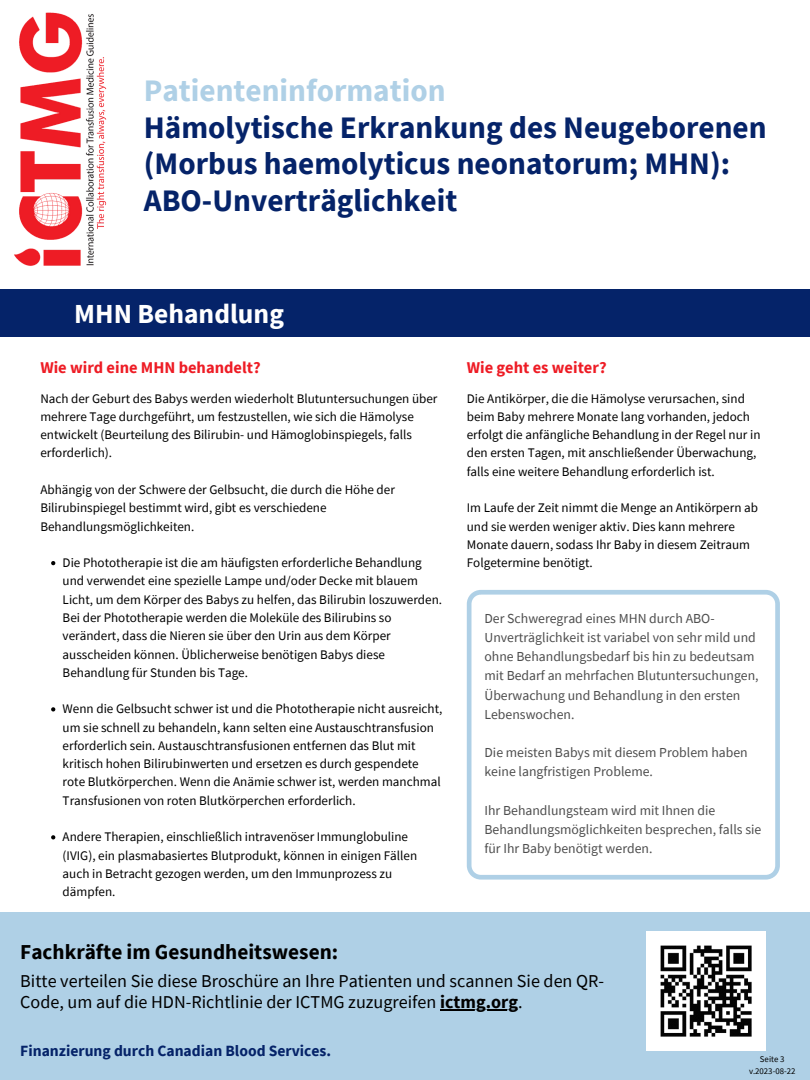
<style>
.page{position:relative;width:810px;height:1080px;background:#fff}
.page>*{position:absolute;margin:0;border:0;box-sizing:border-box;transform-origin:0 0}
.t1{font:700 31.25px/36.6px "Source Sans Pro";color:#052369}
.t2{font:700 31.25px "Source Sans Pro";color:#afd0e6}
.t3{font:700 27.5px "Source Sans Pro";color:#fff}
.t4{font:700 21.25px "Source Sans Pro";color:#000}
.t5{font:18.12px/21.2px "Source Sans Pro";color:#000}
.t6{font:700 16.44px "Source Sans Pro";color:#ee1c25}
.t7{font:700 15.62px "Source Sans Pro";color:#052369}
.t8{font:13.75px/19.2px "Source Sans Pro";color:#4d4d4d}
.t9{font:13.12px/18.2px "Source Sans Pro";color:#000}
.t10{font:8.75px "Source Sans Pro";color:#000}
.s1{font-weight:700}
</style>
<div class="page">
<div style="left:0;top:290px;width:810px;height:47px;background:#052369"></div>
<div style="left:0;top:913px;width:810px;height:167px;background:#afd0e6"></div>
<svg style="left:467px;top:590px;width:313px;height:290px"></svg>
<img style="left:647px;top:932px;width:119px;height:119px">
<img style="left:14px;top:12px;width:93px;height:254px">
<svg style="left:51px;top:561px;width:4px;height:4px"></svg>
<svg style="left:51px;top:707px;width:4px;height:4px"></svg>
<svg style="left:51px;top:835px;width:4px;height:4px"></svg>
<hr style="left:440px;top:1010px;width:78px;height:1px;background:#000">
<p class="t2" style="left:144px;top:70px;width:303px">Patienteninformation</p>
<p class="t1" style="left:144px;top:108px;width:624px">Hämolytische Erkrankung des Neugeborenen (Morbus haemolyticus neonatorum; MHN):</p>
<p class="t1" style="left:144px;top:182px;width:315px">ABO-Unverträglichkeit</p>
<p class="t3" style="left:74px;top:295px;width:211px">MHN Behandlung</p>
<p class="t6" style="left:40px;top:357px;width:222px">Wie wird eine MHN behandelt?</p>
<p class="t9" style="left:40px;top:389px;width:399px">Nach der Geburt des Babys werden wiederholt Blutuntersuchungen über mehrere Tage durchgeführt, um festzustellen, wie sich die Hämolyse entwickelt (Beurteilung des Bilirubin- und Hämoglobinspiegels, falls erforderlich).</p>
<p class="t9" style="left:40px;top:480px;width:356px">Abhängig von der Schwere der Gelbsucht, die durch die Höhe der<br>Bilirubinspiegel bestimmt wird, gibt es verschiedene<br>Behandlungsmöglichkeiten.</p>
<p class="t9" style="left:63px;top:553px;width:381px">Die Phototherapie ist die am häufigsten erforderliche Behandlung und verwendet eine spezielle Lampe und/oder Decke mit blauem Licht, um dem Körper des Babys zu helfen, das Bilirubin loszuwerden.<br>Bei der Phototherapie werden die Moleküle des Bilirubins so verändert, dass die Nieren sie über den Urin aus dem Körper ausscheiden können. Üblicherweise benötigen Babys diese Behandlung für Stunden bis Tage.</p>
<p class="t9" style="left:63px;top:700px;width:381px">Wenn die Gelbsucht schwer ist und die Phototherapie nicht ausreicht, um sie schnell zu behandeln, kann selten eine Austauschtransfusion erforderlich sein. Austauschtransfusionen entfernen das Blut mit kritisch hohen Bilirubinwerten und ersetzen es durch gespendete rote Blutkörperchen. Wenn die Anämie schwer ist, werden manchmal Transfusionen von roten Blutkörperchen erforderlich.</p>
<p class="t9" style="left:63px;top:828px;width:356px">Andere Therapien, einschließlich intravenöser Immunglobuline (IVIG), ein plasmabasiertes Blutprodukt, können in einigen Fällen auch in Betracht gezogen werden, um den Immunprozess zu dämpfen.</p>
<p class="t6" style="left:467px;top:357px;width:141px">Wie geht es weiter?</p>
<p class="t9" style="left:467px;top:389px;width:295px">Die Antikörper, die die Hämolyse verursachen, sind beim Baby mehrere Monate lang vorhanden, jedoch erfolgt die anfängliche Behandlung in der Regel nur in den ersten Tagen, mit anschließender Überwachung, falls eine weitere Behandlung erforderlich ist.</p>
<p class="t9" style="left:467px;top:498px;width:293px">Im Laufe der Zeit nimmt die Menge an Antikörpern ab und sie werden weniger aktiv. Dies kann mehrere Monate dauern, sodass Ihr Baby in diesem Zeitraum Folgetermine benötigt.</p>
<p class="t8" style="left:484px;top:608px;width:276px">Der Schweregrad eines MHN durch ABO-Unverträglichkeit ist variabel von sehr mild und ohne Behandlungsbedarf bis hin zu bedeutsam mit Bedarf an mehrfachen Blutuntersuchungen, Überwachung und Behandlung in den ersten Lebenswochen.</p>
<p class="t8" style="left:484px;top:743px;width:265px">Die meisten Babys mit diesem Problem haben keine langfristigen Probleme.</p>
<p class="t8" style="left:484px;top:800px;width:278px">Ihr Behandlungsteam wird mit Ihnen die<br>Behandlungsmöglichkeiten besprechen, falls sie für Ihr Baby benötigt werden.</p>
<p class="t4" style="left:20px;top:938px;width:319px">Fachkräfte im Gesundheitswesen:</p>
<p class="t5" style="left:20px;top:970px;width:585px">Bitte verteilen Sie diese Broschüre an Ihre Patienten und scannen Sie den QR-<br>Code, um auf die HDN-Richtlinie der ICTMG zuzugreifen <span class="s1">ictmg.org</span>.</p>
<p class="t7" style="left:20px;top:1040px;width:312px">Finanzierung durch Canadian Blood Services.</p>
<p class="t10" style="left:760px;top:1054px;width:26px">Seite 3</p>
<p class="t10" style="left:749px;top:1066px;width:48px">v.2023-08-22</p>
</div>
